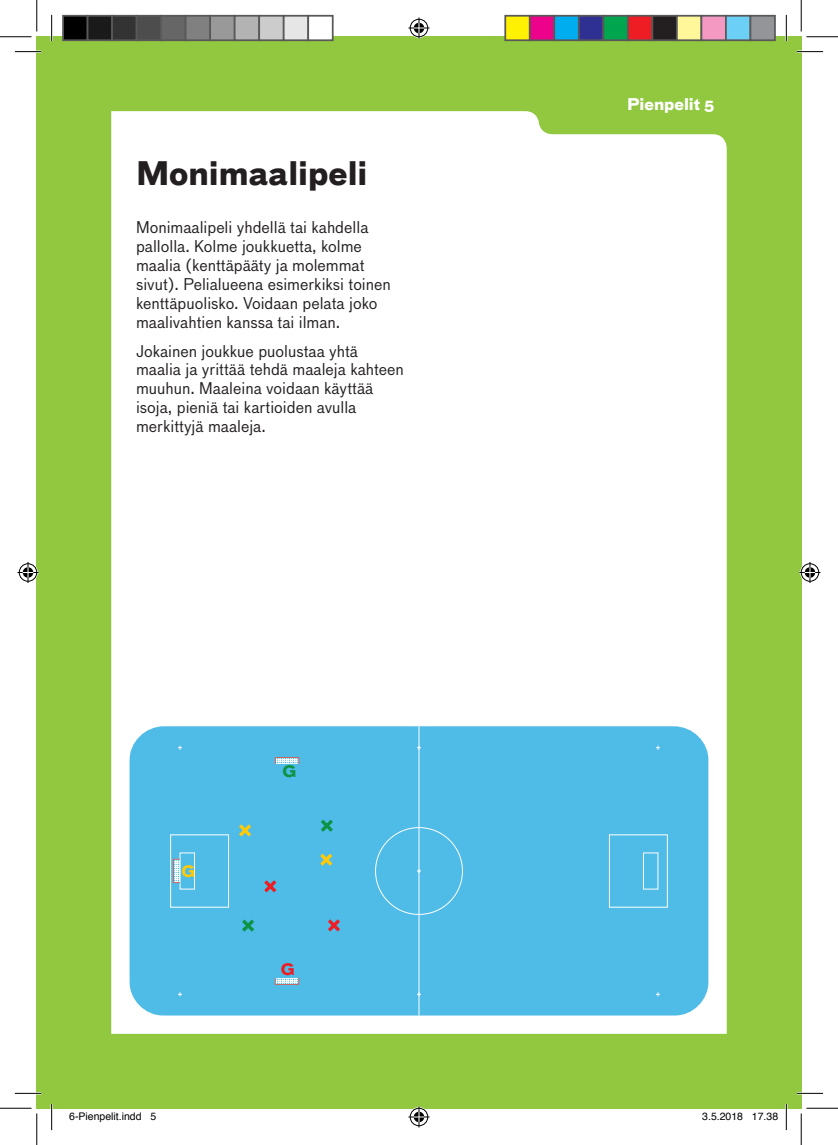
<style>
.page{position:relative;width:838px;height:1145px;background:#fff}
.page>*{position:absolute;margin:0;border:0;box-sizing:border-box;transform-origin:0 0}
.t1{font:700 31.5px "Bau";color:#231f20}
.t2{font:15.75px/18.9px "Bau";color:#231f20}
.t3{font:700 15.75px "Bau";color:#fff}
.t4{font:700 15.4px "Bau";color:#feca0a}
.t5{font:700 15.4px "Bau";color:#ee1d23}
.t6{font:700 15.4px "Bau";color:#0d9344}
.t7{font:10.5px "Helvetica";color:#000}
</style>
<div class="page">
<div style="left:37px;top:37px;width:764px;height:1071px;background:#91c83f"></div>
<div style="left:111px;top:111px;width:615px;height:923px;background:#fff"></div>
<div style="left:129px;top:726px;width:579px;height:290px;background:#4fbbe7;border-radius:35px"></div>
<div style="left:170px;top:834px;width:59px;height:74px;border:1px solid #fff"></div>
<svg style="left:178px;top:992px;width:4px;height:4px"></svg>
<svg style="left:656px;top:992px;width:4px;height:4px"></svg>
<hr style="left:418px;top:726px;width:1px;height:290px;background:#fff">
<div style="left:609px;top:834px;width:58px;height:74px;border:1px solid #fff"></div>
<svg style="left:656px;top:746px;width:4px;height:4px"></svg>
<svg style="left:178px;top:746px;width:4px;height:4px"></svg>
<svg style="left:417px;top:869px;width:4px;height:4px"></svg>
<div style="left:179px;top:852px;width:16px;height:38px;border:1px solid #fff"></div>
<div style="left:643px;top:852px;width:15px;height:38px;border:1px solid #fff"></div>
<svg style="left:173px;top:858px;width:8px;height:25px"></svg>
<svg style="left:275px;top:757px;width:24px;height:8px"></svg>
<svg style="left:274px;top:977px;width:25px;height:8px"></svg>
<svg style="left:321px;top:820px;width:12px;height:12px"></svg>
<svg style="left:328px;top:919px;width:12px;height:12px"></svg>
<svg style="left:264px;top:880px;width:12px;height:12px"></svg>
<svg style="left:239px;top:824px;width:12px;height:13px"></svg>
<svg style="left:242px;top:920px;width:12px;height:12px"></svg>
<svg style="left:320px;top:854px;width:12px;height:12px"></svg>
<hr style="left:15px;top:51px;width:26px;height:2px;background:#fff">
<hr style="left:796px;top:51px;width:27px;height:2px;background:#fff">
<hr style="left:15px;top:1092px;width:26px;height:2px;background:#fff">
<hr style="left:796px;top:1092px;width:27px;height:2px;background:#fff">
<hr style="left:51px;top:15px;width:2px;height:26px;background:#fff">
<hr style="left:51px;top:1104px;width:2px;height:26px;background:#fff">
<hr style="left:785px;top:15px;width:2px;height:26px;background:#fff">
<hr style="left:785px;top:1104px;width:2px;height:26px;background:#fff">
<svg style="left:15px;top:51px;width:26px;height:1px"></svg>
<svg style="left:796px;top:51px;width:27px;height:1px"></svg>
<svg style="left:15px;top:1093px;width:26px;height:1px"></svg>
<svg style="left:796px;top:1093px;width:27px;height:1px"></svg>
<svg style="left:51px;top:15px;width:1px;height:26px"></svg>
<svg style="left:51px;top:1104px;width:1px;height:26px"></svg>
<svg style="left:786px;top:15px;width:1px;height:26px"></svg>
<svg style="left:786px;top:1104px;width:1px;height:26px"></svg>
<hr style="left:0;top:36px;width:32px;height:1px;background:#000">
<hr style="left:806px;top:36px;width:31px;height:1px;background:#000">
<hr style="left:0;top:1108px;width:32px;height:1px;background:#000">
<hr style="left:806px;top:1108px;width:31px;height:1px;background:#000">
<hr style="left:36px;top:0;width:1px;height:31px;background:#000">
<hr style="left:36px;top:1113px;width:1px;height:32px;background:#000">
<hr style="left:800px;top:0;width:1px;height:31px;background:#000">
<hr style="left:800px;top:1113px;width:1px;height:32px;background:#000">
<svg style="left:408px;top:18px;width:21px;height:21px"></svg>
<svg style="left:408px;top:1106px;width:21px;height:21px"></svg>
<svg style="left:18px;top:562px;width:21px;height:21px"></svg>
<svg style="left:799px;top:562px;width:21px;height:21px"></svg>
<div style="left:63px;top:16px;width:25px;height:24px;background:#000"></div>
<div style="left:62px;top:15px;width:26px;height:26px;border:2px solid #595959"></div>
<div style="left:88px;top:16px;width:24px;height:24px;background:#1a1a1a"></div>
<div style="left:87px;top:15px;width:26px;height:26px;border:2px solid #595959"></div>
<div style="left:112px;top:16px;width:25px;height:24px;background:#333"></div>
<div style="left:111px;top:15px;width:26px;height:26px;border:2px solid #595959"></div>
<div style="left:137px;top:16px;width:24px;height:24px;background:#4d4d4d"></div>
<div style="left:136px;top:15px;width:26px;height:26px;border:2px solid #595959"></div>
<div style="left:161px;top:16px;width:25px;height:24px;background:#666"></div>
<div style="left:160px;top:15px;width:26px;height:26px;border:2px solid #595959"></div>
<div style="left:186px;top:16px;width:24px;height:24px;background:#808080"></div>
<div style="left:185px;top:15px;width:26px;height:26px;border:2px solid #595959"></div>
<div style="left:210px;top:16px;width:25px;height:24px;background:#999"></div>
<div style="left:209px;top:15px;width:26px;height:26px;border:2px solid #595959"></div>
<div style="left:235px;top:16px;width:24px;height:24px;background:#b3b3b3"></div>
<div style="left:234px;top:15px;width:26px;height:26px;border:2px solid #595959"></div>
<div style="left:259px;top:16px;width:25px;height:24px;background:#ccc"></div>
<div style="left:258px;top:15px;width:26px;height:26px;border:2px solid #595959"></div>
<div style="left:284px;top:16px;width:24px;height:24px;background:#e6e6e6"></div>
<div style="left:283px;top:15px;width:26px;height:26px;border:2px solid #595959"></div>
<div style="left:308px;top:16px;width:25px;height:24px;background:#fff"></div>
<div style="left:307px;top:15px;width:26px;height:26px;border:2px solid #595959"></div>
<div style="left:505px;top:16px;width:24px;height:24px;background:#fff101"></div>
<div style="left:504px;top:15px;width:26px;height:26px;border:2px solid #595959"></div>
<div style="left:529px;top:16px;width:25px;height:24px;background:#ed028c"></div>
<div style="left:529px;top:15px;width:26px;height:26px;border:2px solid #595959"></div>
<div style="left:554px;top:16px;width:24px;height:24px;background:#00aeef"></div>
<div style="left:553px;top:15px;width:26px;height:26px;border:2px solid #595959"></div>
<div style="left:578px;top:16px;width:25px;height:24px;background:#2e3092"></div>
<div style="left:578px;top:15px;width:26px;height:26px;border:2px solid #595959"></div>
<div style="left:603px;top:16px;width:24px;height:24px;background:#00a54f"></div>
<div style="left:602px;top:15px;width:26px;height:26px;border:2px solid #595959"></div>
<div style="left:627px;top:16px;width:25px;height:24px;background:#ee1d23"></div>
<div style="left:627px;top:15px;width:26px;height:26px;border:2px solid #595959"></div>
<div style="left:652px;top:16px;width:24px;height:24px;background:#231f20"></div>
<div style="left:651px;top:15px;width:26px;height:26px;border:2px solid #595959"></div>
<div style="left:676px;top:16px;width:25px;height:24px;background:#fff79a"></div>
<div style="left:676px;top:15px;width:26px;height:26px;border:2px solid #595959"></div>
<div style="left:701px;top:16px;width:24px;height:24px;background:#f499c2"></div>
<div style="left:700px;top:15px;width:26px;height:26px;border:2px solid #595959"></div>
<div style="left:725px;top:16px;width:25px;height:24px;background:#6bcff6"></div>
<div style="left:725px;top:15px;width:26px;height:26px;border:2px solid #595959"></div>
<div style="left:750px;top:16px;width:24px;height:24px;background:#939598"></div>
<div style="left:749px;top:15px;width:26px;height:26px;border:2px solid #595959"></div>
<h1 class="t1" style="left:136px;top:151px;width:233px">Monimaalipeli</h1>
<p class="t2" style="left:136px;top:218px;width:256px">Monimaalipeli yhdellä tai kahdella pallolla. Kolme joukkuetta, kolme maalia (kenttäpääty ja molemmat sivut). Pelialueena esimerkiksi toinen kenttäpuolisko. Voidaan pelata joko maalivahtien kanssa tai ilman.</p>
<p class="t2" style="left:136px;top:341px;width:269px">Jokainen joukkue puolustaa yhtä maalia ja yrittää tehdä maaleja kahteen muuhun. Maaleina voidaan käyttää isoja, pieniä tai kartioiden avulla merkittyjä maaleja.</p>
<p class="t4" style="left:181px;top:860px;width:15px">G</p>
<p class="t6" style="left:282px;top:761px;width:15px">G</p>
<p class="t5" style="left:281px;top:959px;width:15px">G</p>
<p class="t3" style="left:627px;top:93px;width:89px">Pienpelit 5</p>
<p class="t7" style="left:69px;top:1108px;width:88px">6-Pienpelit.indd 5</p>
<p class="t7" style="left:702px;top:1108px;width:77px">3.5.2018 17.38</p>
</div>
